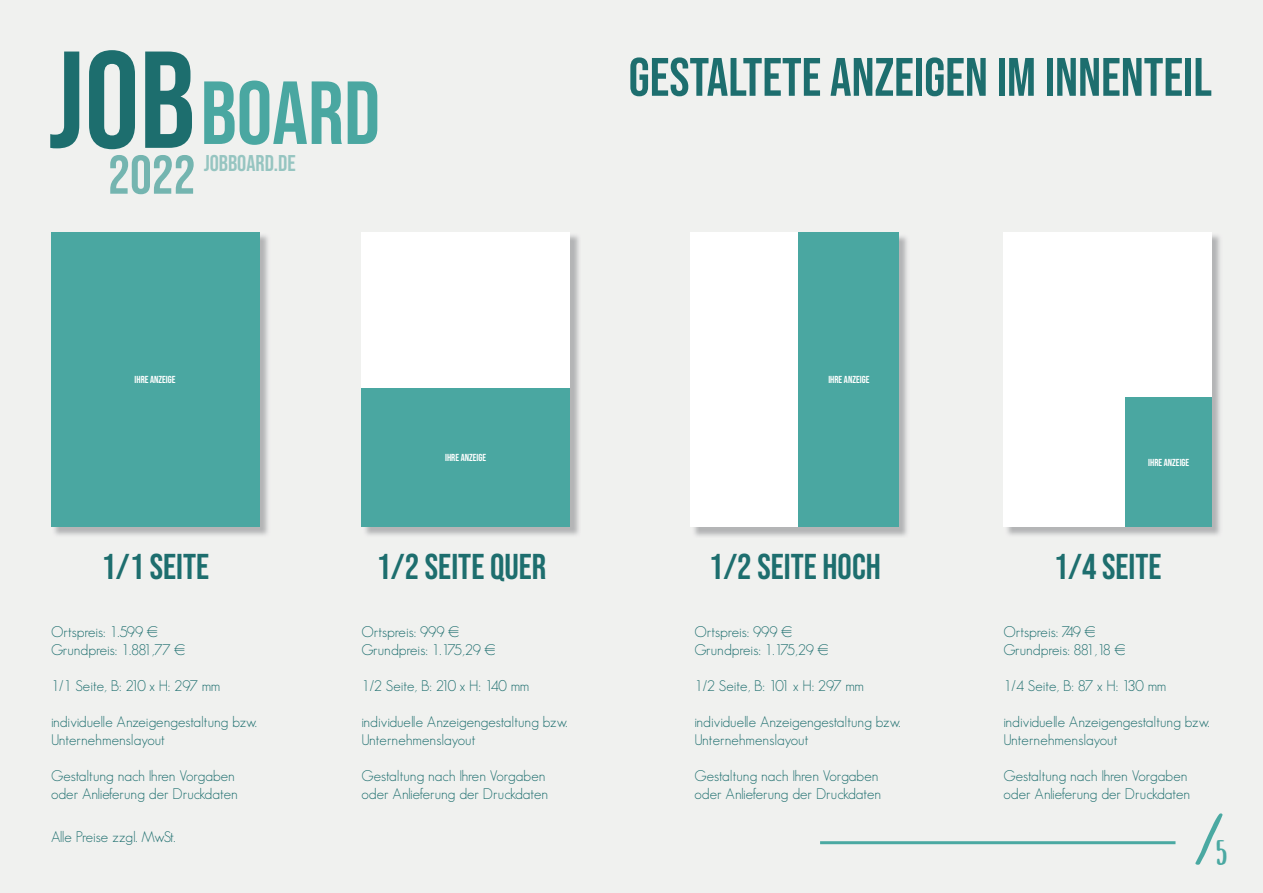
<style>
.page{position:relative;width:1263px;height:893px;background:#f0f1ef}
.page>*{position:absolute;margin:0;border:0;box-sizing:border-box;transform-origin:0 0}
.t1{font:89.25px "Bebas Neue";color:#4aa7a1}
.t2{font:72.9px "SUBSCRIBER";color:#4aa9a2}
.t3{font:54.6px "Bebas Neue";color:#74b5b0}
.t4{font:54px "Bebas Neue";color:#1d6e6e}
.t5{font:35.85px "Bebas Neue";color:#1d6e6e}
.t6{font:22.8px "Bebas Neue";color:#96c5c1}
.t7{font:300 15px/18px "Geosans";color:#1d6e6e}
.t8{font:300 15px "Geosans";letter-spacing:-.03em;color:#1d6e6e}
.t9{font:10.2px "Bebas Neue";color:#fff}
.s1{font-size:137.55px;color:#1d6e6e}
.s2{font-size:36px}
</style>
<div class="page">
<hr style="left:820px;top:841px;width:355px;height:3px;background:#4aa9a2">
<img style="left:365px;top:235px;width:214px;height:300px">
<div style="left:361px;top:232px;width:209px;height:295px;background:#fff"></div>
<div style="left:361px;top:388px;width:209px;height:139px;background:#4aa7a1"></div>
<img style="left:1007px;top:235px;width:213px;height:300px">
<div style="left:1003px;top:232px;width:209px;height:295px;background:#fff"></div>
<div style="left:1125px;top:398px;width:87px;height:129px;background:#4aa7a1"></div>
<img style="left:54px;top:233px;width:214px;height:302px">
<div style="left:51px;top:232px;width:208px;height:295px;background:#4aa7a1"></div>
<img style="left:694px;top:236px;width:213px;height:300px">
<div style="left:691px;top:232px;width:208px;height:295px;background:#fff"></div>
<div style="left:798px;top:232px;width:101px;height:295px;background:#4aa7a1"></div>
<h1 class="t1" style="left:48px;top:63px;width:334px"><span class="s1">JOB</span>BOARD</h1>
<h3 class="t3" style="left:108px;top:144px;width:89px">2022</h3>
<h3 class="t6" style="left:204px;top:151px;width:93px">JOBBOARD.DE</h3>
<h3 class="t4" style="left:629px;top:47px;width:585px">GESTALTETE ANZEIGEN IM INNENTEIL</h3>
<p class="t9" style="left:135px;top:374px;width:42px">IHRE ANZEIGE</p>
<p class="t9" style="left:828px;top:374px;width:42px">IHRE ANZEIGE</p>
<p class="t9" style="left:445px;top:452px;width:42px">IHRE ANZEIGE</p>
<p class="t9" style="left:1148px;top:457px;width:42px">IHRE ANZEIGE</p>
<h3 class="t5" style="left:101px;top:547px;width:109px">1/1 SEITE</h3>
<h3 class="t5" style="left:376px;top:547px;width:171px">1/2 SEITE QUER</h3>
<p class="t7" style="left:51px;top:623px;width:136px">Ortspreis: 1.599 €<br>Grundpreis: 1.881,77 €</p>
<p class="t7" style="left:51px;top:677px;width:171px">1/1 Seite, B: 210 x H: 297 mm</p>
<p class="t7" style="left:51px;top:713px;width:207px">individuelle Anzeigengestaltung bzw.<br>Unternehmenslayout</p>
<p class="t7" style="left:51px;top:767px;width:188px">Gestaltung nach Ihren Vorgaben oder Anlieferung der Druckdaten</p>
<p class="t8" style="left:51px;top:828px;width:126px">Alle Preise zzgl. MwSt.</p>
<p class="t7" style="left:361px;top:623px;width:135px">Ortspreis: 999 €<br>Grundpreis: 1.175,29 €</p>
<p class="t7" style="left:361px;top:677px;width:169px">1/2 Seite, B: 210 x H: 140 mm</p>
<p class="t7" style="left:361px;top:713px;width:207px">individuelle Anzeigengestaltung bzw.<br>Unternehmenslayout</p>
<p class="t7" style="left:361px;top:767px;width:188px">Gestaltung nach Ihren Vorgaben oder Anlieferung der Druckdaten</p>
<h3 class="t5" style="left:709px;top:547px;width:173px">1/2 SEITE HOCH</h3>
<h3 class="t5" style="left:1054px;top:547px;width:109px">1/4 SEITE</h3>
<p class="t7" style="left:694px;top:623px;width:135px">Ortspreis: 999 €<br>Grundpreis: 1.175,29 €</p>
<p class="t7" style="left:694px;top:677px;width:171px">1/2 Seite, B: 101 x H: 297 mm</p>
<p class="t7" style="left:694px;top:713px;width:207px">individuelle Anzeigengestaltung bzw.<br>Unternehmenslayout</p>
<p class="t7" style="left:694px;top:767px;width:188px">Gestaltung nach Ihren Vorgaben oder Anlieferung der Druckdaten</p>
<p class="t7" style="left:1003px;top:623px;width:124px">Ortspreis: 749 €<br>Grundpreis: 881,18 €</p>
<p class="t7" style="left:1003px;top:677px;width:164px">1/4 Seite, B: 87 x H: 130 mm</p>
<p class="t7" style="left:1003px;top:713px;width:207px">individuelle Anzeigengestaltung bzw.<br>Unternehmenslayout</p>
<p class="t7" style="left:1003px;top:767px;width:188px">Gestaltung nach Ihren Vorgaben oder Anlieferung der Druckdaten</p>
<h2 class="t2" style="left:1197px;top:791px;width:32px">⁄<span class="s2">5</span></h2>
</div>
